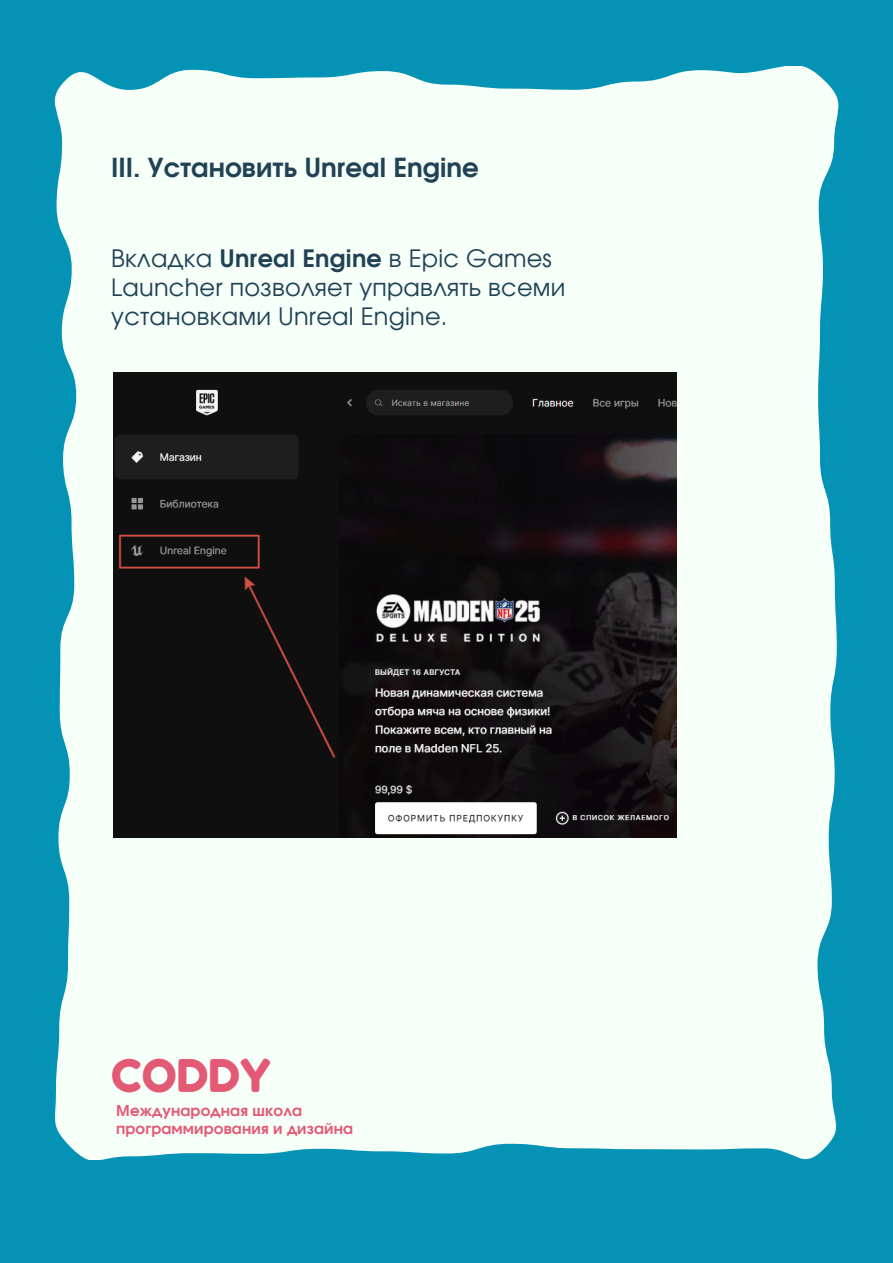
<style>
.page{position:relative;width:893px;height:1263px;background:#0493b4}
.page>*{position:absolute;margin:0;border:0;box-sizing:border-box;transform-origin:0 0}
.t1{font:45px "Fredoka One";color:#e35a77}
.t2{font:700 26.25px "Evolventa";color:#214255}
.t3{font:24px/28.7px "Evolventa";letter-spacing:.01em;color:#214255}
.t4{font:700 15px "Evolventa";letter-spacing:.01em;color:#e35a77}
.s1{font-weight:700}
</style>
<div class="page">
<div style="left:55px;top:67px;width:783px;height:1092px;background:#f7fff9"></div>
<img style="left:113px;top:372px;width:563px;height:466px">
<h2 class="t2" style="left:111px;top:156px;width:369px">III. Установить Unreal Engine</h2>
<p class="t3" style="left:111px;top:246px;width:455px">Вкладка <span class="s1">Unreal Engine</span> в Epic Games<br>Launcher позволяет управлять всеми установками Unreal Engine.</p>
<h3 class="t1" style="left:111px;top:1048px;width:161px">CODDY</h3>
<p class="t4" style="left:116px;top:1103px;width:187px">Международная школа</p>
<h1 class="t4" style="left:116px;top:1121px;width:238px">программирования и дизайна</h1>
</div>
